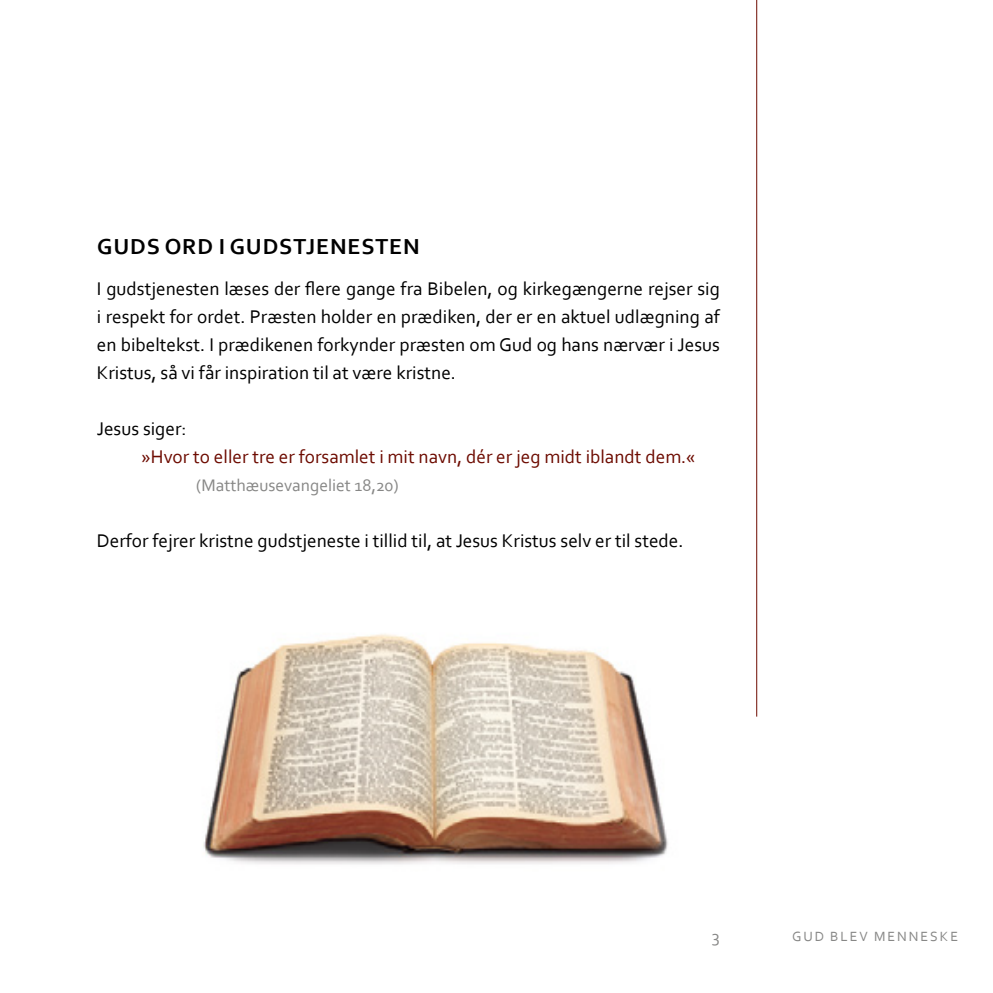
<style>
.page{position:relative;width:993px;height:993px;background:#fff}
.page>*{position:absolute;margin:0;border:0;box-sizing:border-box;transform-origin:0 0}
.t1{font:700 22.75px "Corbel";letter-spacing:.04em;color:#000}
.t2{font:19.25px/28px "Corbel";color:#000;text-align:justify}
.t3{font:19.25px "Corbel";color:#6d0b01}
.t4{font:17.5px "Corbel";color:#878786}
.t5{font:14px "Corbel";letter-spacing:.14em;color:#878786}
</style>
<div class="page">
<img style="left:203px;top:634px;width:465px;height:231px">
<hr style="left:756px;top:0;width:1px;height:716px;background:#6d0b01">
<p class="t1" style="left:97px;top:232px;width:324px">GUDS ORD I GUDSTJENESTEN</p>
<p class="t2" style="left:97px;top:274px;width:624px">I gudstjenesten læses der flere gange fra Bibelen, og kirkegængerne rejser sig i respekt for ordet. Præsten holder en prædiken, der er en aktuel udlægning af en bibeltekst. I prædikenen forkynder præsten om Gud og hans nærvær i Jesus Kristus, så vi får inspiration til at være kristne.</p>
<p class="t2" style="left:97px;top:414px;width:91px">Jesus siger:</p>
<p class="t3" style="left:141px;top:444px;width:555px">»Hvor to eller tre er forsamlet i mit navn, dér er jeg midt iblandt dem.«</p>
<p class="t4" style="left:196px;top:474px;width:204px">(Matthæusevangeliet 18,20)</p>
<p class="t2" style="left:97px;top:526px;width:588px">Derfor fejrer kristne gudstjeneste i tillid til, at Jesus Kristus selv er til stede.</p>
<p class="t4" style="left:711px;top:925px;width:9px">3</p>
<p class="t5" style="left:791px;top:927px;width:167px">GUD BLEV MENNESKE</p>
</div>
